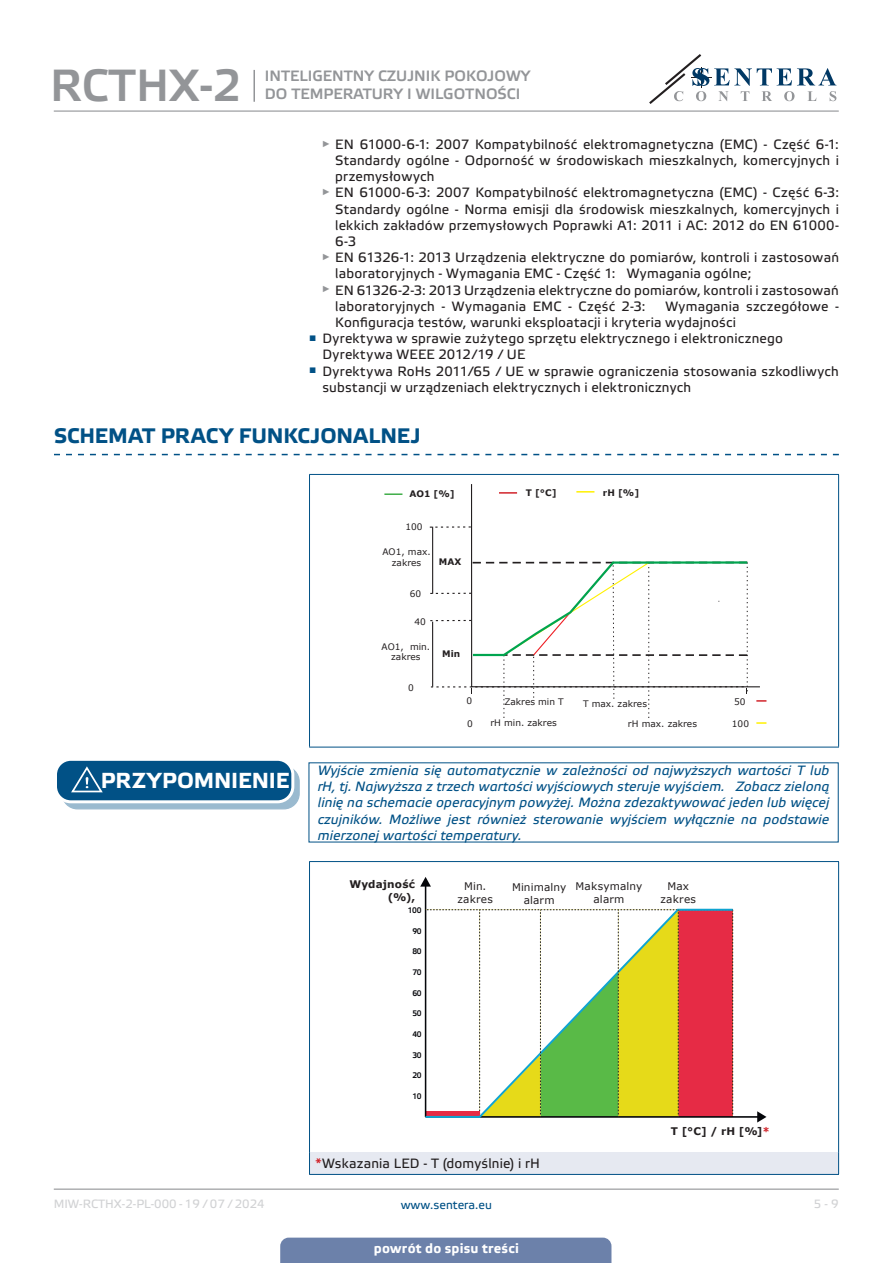
<style>
.page{position:relative;width:893px;height:1263px;background:#fff}
.page>*{position:absolute;margin:0;border:0;box-sizing:border-box;transform-origin:0 0}
.t1{font:45px "Etelka Medium Pro";color:#939598}
.t2{font:700 21.75px "Etelka Text Pro";letter-spacing:-.005em;color:#fff}
.t3{font:700 21px "Etelka Text Pro";color:#015186}
.t4{font:15px/18px "Etelka Medium Pro";color:#939598}
.body{font:13.5px/16.2px "Etelka Text Pro";letter-spacing:.015em;color:#231f20}
.attention{font:italic 13.5px/16.2px "Etelka Text Pro";letter-spacing:.01em;color:#015186;text-align:justify}
.t5{font:700 13.5px "Etelka Text Pro";letter-spacing:.02em;color:#fff}
.t6{font:12px "Etelka Text Pro";color:#d1d2d4}
.t7{font:12px "Etelka Text Pro";color:#015186}
.table_text{font:10.5px/12.6px "Verdana";letter-spacing:.015em;color:#231f20;text-align:center}
.table_text-2{font:700 10.5px/12.6px "Verdana";letter-spacing:.015em;color:#231f20;text-align:right}
.Body_text{font:9px/10.8px "Verdana";color:#231f20;text-align:center}
.Body_text-2{font:700 9px "Verdana";color:#231f20}
.t8{font:8.1px "Etelka Medium Pro";letter-spacing:-.035em;color:#05060a;scale:.95 1}
.s1{color:#d1232a}
</style>
<div class="page">
<hr style="left:54px;top:111px;width:785px;height:1px;background:#939598">
<hr style="left:54px;top:1188px;width:785px;height:2px;background:#939598">
<svg style="left:649px;top:54px;width:187px;height:50px"></svg>
<div style="left:280px;top:1237px;width:331px;height:26px;background:#6c81aa"></div>
<hr style="left:253px;top:70px;width:2px;height:32px;background:#939598">
<svg style="left:54px;top:454px;width:785px;height:1px"></svg>
<hr style="left:309px;top:474px;width:530px;height:1px;background:#015186">
<hr style="left:309px;top:475px;width:1px;height:272px;background:#015186">
<hr style="left:838px;top:475px;width:1px;height:272px;background:#015186">
<hr style="left:309px;top:747px;width:530px;height:1px;background:#015186">
<hr style="left:432px;top:527px;width:1px;height:67px;background:#231f20">
<svg style="left:429px;top:526px;width:42px;height:2px"></svg>
<svg style="left:430px;top:560px;width:319px;height:158px"></svg>
<svg style="left:384px;top:493px;width:18px;height:2px"></svg>
<svg style="left:499px;top:492px;width:18px;height:2px"></svg>
<svg style="left:576px;top:491px;width:18px;height:2px"></svg>
<svg style="left:756px;top:700px;width:10px;height:2px"></svg>
<svg style="left:756px;top:722px;width:10px;height:2px"></svg>
<svg style="left:62px;top:766px;width:237px;height:43px"></svg>
<div style="left:62px;top:766px;width:238px;height:43px;border:1px solid #015186;border-radius:15px"></div>
<div style="left:56px;top:759px;width:237px;height:43px;background:#015186;border-radius:15px"></div>
<div style="left:54px;top:758px;width:240px;height:45px;border:3px solid #fff;border-radius:15px"></div>
<svg style="left:70px;top:766px;width:46px;height:36px"></svg>
<div style="left:309px;top:1152px;width:530px;height:22px;background:#e6e9f1"></div>
<hr style="left:309px;top:861px;width:530px;height:1px;background:#015186">
<hr style="left:309px;top:862px;width:1px;height:290px;background:#015186">
<hr style="left:838px;top:862px;width:1px;height:290px;background:#015186">
<svg style="left:309px;top:1152px;width:1px;height:22px"></svg>
<svg style="left:838px;top:1152px;width:1px;height:22px"></svg>
<hr style="left:309px;top:1174px;width:530px;height:1px;background:#015186">
<hr style="left:425px;top:885px;width:1px;height:232px;background:#05060a">
<svg style="left:420px;top:877px;width:11px;height:10px"></svg>
<hr style="left:426px;top:1116px;width:333px;height:2px;background:#05060a">
<svg style="left:757px;top:1111px;width:9px;height:11px"></svg>
<svg style="left:424px;top:908px;width:311px;height:210px"></svg>
<svg style="left:426px;top:909px;width:307px;height:208px"></svg>
<h1 class="t1" style="left:50px;top:61px;width:193px">RCTHX-2</h1>
<p class="t4" style="left:265px;top:67px;width:267px">INTELIGENTNY CZUJNIK POKOJOWY<br>DO TEMPERATURY I WILGOTNOŚCI</p>
<p class="body" style="left:335px;top:137px;width:505px;text-align:justify;text-indent:-13px"><sup>►</sup> EN 61000-6-1: 2007 Kompatybilność elektromagnetyczna (EMC) - Część 6-1:<br>Standardy ogólne - Odporność w środowiskach mieszkalnych, komercyjnych i przemysłowych</p>
<p class="body" style="left:335px;top:185px;width:505px;text-align:justify;text-indent:-13px"><sup>►</sup> EN 61000-6-3: 2007 Kompatybilność elektromagnetyczna (EMC) - Część 6-3:<br>Standardy ogólne - Norma emisji dla środowisk mieszkalnych, komercyjnych i lekkich zakładów przemysłowych Poprawki A1: 2011 i AC: 2012 do EN 61000- 6-3</p>
<p class="body" style="left:335px;top:250px;width:505px;text-indent:-13px"><sup>►</sup> EN 61326-1: 2013 Urządzenia elektryczne do pomiarów, kontroli i zastosowań laboratoryjnych - Wymagania EMC - Część 1: Wymagania ogólne;</p>
<p class="body" style="left:335px;top:283px;width:505px;text-indent:-13px"><sup>►</sup> EN 61326-2-3: 2013 Urządzenia elektryczne do pomiarów, kontroli i zastosowań laboratoryjnych - Wymagania EMC - Część 2-3:</p>
<p class="body" style="left:335px;top:299px;width:505px;text-indent:330px">Wymagania szczegółowe -<br>Konfiguracja testów, warunki eksploatacji i kryteria wydajności</p>
<p class="body" style="left:322px;top:331px;width:462px;text-indent:-13px"><sup>■</sup> Dyrektywa w sprawie zużytego sprzętu elektrycznego i elektronicznego<br>Dyrektywa WEEE 2012/19 / UE</p>
<p class="body" style="left:322px;top:364px;width:518px;text-indent:-13px"><sup>■</sup> Dyrektywa RoHs 2011/65 / UE w sprawie ograniczenia stosowania szkodliwych substancji w urządzeniach elektrycznych i elektronicznych</p>
<p class="t3" style="left:54px;top:424px;width:368px">SCHEMAT PRACY FUNKCJONALNEJ</p>
<p class="Body_text-2" style="left:409px;top:488px;width:47px">AO1 [%]</p>
<p class="Body_text" style="left:405px;top:521px;width:19px">100</p>
<p class="Body_text" style="left:382px;top:546px;width:50px">AO1, max. zakres</p>
<p class="Body_text" style="left:410px;top:588px;width:13px">60</p>
<p class="Body_text" style="left:414px;top:616px;width:13px">40</p>
<p class="Body_text" style="left:382px;top:641px;width:50px">AO1, min. zakres</p>
<p class="Body_text" style="left:408px;top:682px;width:7px">0</p>
<p class="Body_text-2" style="left:439px;top:555px;width:24px">MAX</p>
<p class="Body_text-2" style="left:442px;top:648px;width:20px">Min</p>
<p class="Body_text" style="left:467px;top:696px;width:7px">0</p>
<p class="Body_text" style="left:467px;top:718px;width:7px">0</p>
<p class="Body_text-2" style="left:526px;top:486px;width:32px">T [°C]</p>
<p class="Body_text-2" style="left:603px;top:487px;width:38px">rH [%]</p>
<p class="Body_text" style="left:504px;top:696px;width:61px">Zakres min T</p>
<p class="Body_text" style="left:583px;top:698px;width:66px">T max. zakres</p>
<p class="Body_text" style="left:628px;top:718px;width:71px">rH max. zakres</p>
<p class="Body_text" style="left:490px;top:717px;width:68px">rH min. zakres</p>
<p class="Body_text" style="left:734px;top:696px;width:13px">50</p>
<p class="Body_text" style="left:732px;top:718px;width:19px">100</p>
<p class="t2" style="left:101px;top:769px;width:190px">PRZYPOMNIENIE</p>
<p class="attention" style="left:318px;top:763px;width:513px">Wyjście zmienia się automatycznie w zależności od najwyższych wartości T lub rH, tj. Najwyższa z trzech wartości wyjściowych steruje wyjściem. Zobacz zieloną linię na schemacie operacyjnym powyżej. Można zdezaktywować jeden lub więcej czujników. Możliwe jest również sterowanie wyjściem wyłącznie na podstawie mierzonej wartości temperatury.</p>
<p class="table_text-2" style="left:349px;top:878px;width:67px">Wydajność (%),</p>
<p class="t8" style="left:408px;top:905px;width:16px">100</p>
<p class="t8" style="left:412px;top:926px;width:11px">90</p>
<p class="t8" style="left:412px;top:947px;width:11px">80</p>
<p class="t8" style="left:412px;top:967px;width:11px">70</p>
<p class="t8" style="left:412px;top:988px;width:11px">60</p>
<p class="t8" style="left:412px;top:1009px;width:11px">50</p>
<p class="t8" style="left:412px;top:1030px;width:11px">40</p>
<p class="t8" style="left:412px;top:1050px;width:11px">30</p>
<p class="t8" style="left:412px;top:1071px;width:11px">20</p>
<p class="t8" style="left:412px;top:1092px;width:11px">10</p>
<p class="table_text" style="left:457px;top:880px;width:37px">Min. zakres</p>
<p class="table_text" style="left:512px;top:881px;width:56px">Minimalny alarm</p>
<p class="table_text" style="left:576px;top:880px;width:68px">Maksymalny alarm</p>
<p class="body" style="left:315px;top:1156px;width:226px"><span class="s1">*</span>Wskazania LED - T (domyślnie) i rH</p>
<p class="table_text" style="left:661px;top:880px;width:37px">Max zakres</p>
<p class="table_text-2" style="left:671px;top:1124px;width:100px">T [°C] / rH [%]<span class="s1">*</span></p>
<p class="t6" style="left:54px;top:1197px;width:212px">MIW-RCTHX-2-PL-000 - 19 / 07 / 2024</p>
<p class="t7" style="left:401px;top:1198px;width:93px">www.sentera.eu</p>
<p class="t6" style="left:814px;top:1197px;width:27px">5 - 9</p>
<p class="t5" style="left:374px;top:1240px;width:147px">powrót do spisu treści</p>
</div>
